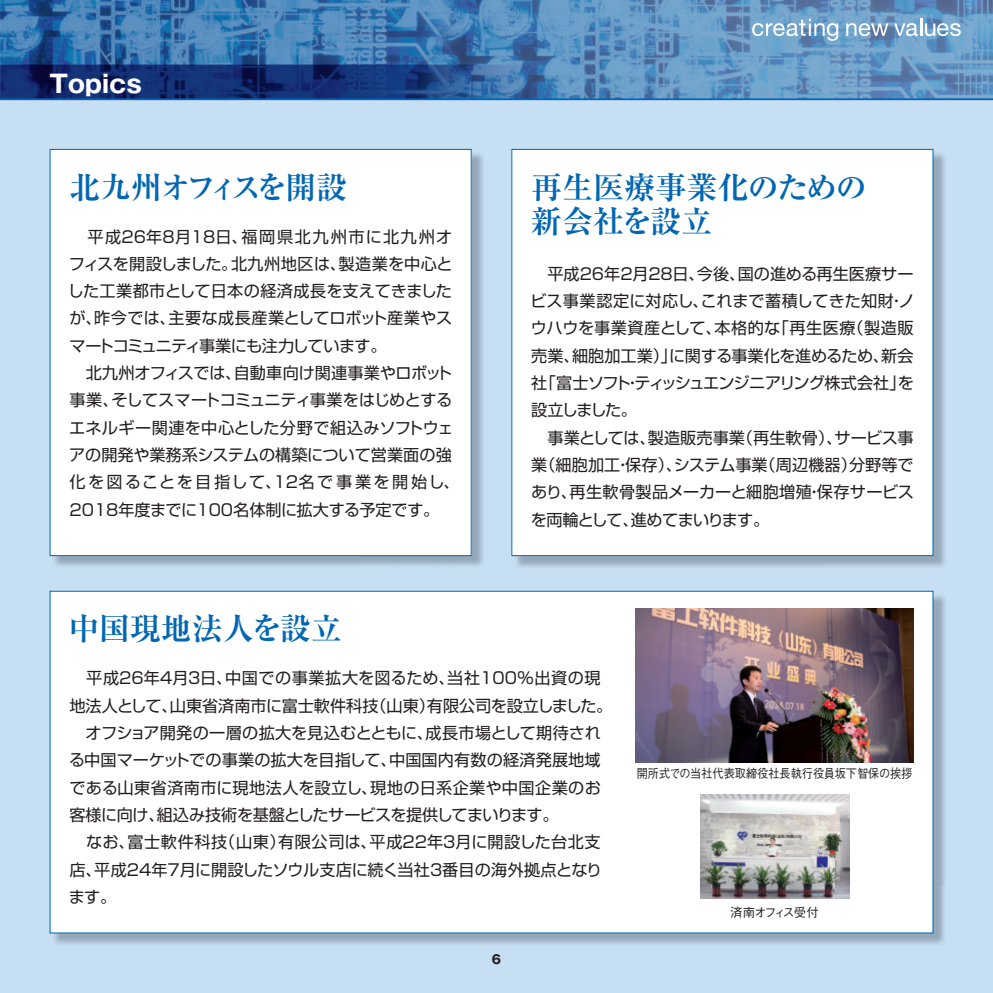
<style>
.page{position:relative;width:993px;height:993px;background:#fff}
.page>*{position:absolute;margin:0;border:0;box-sizing:border-box;transform-origin:0 0}
.t1{font:30.97px/34.6px "Ryumin Pr 5 Bold 90 pv RKSJ H";letter-spacing:-.01em;color:#0166b3}
.t2{font:30.97px "Ryumin Pr 5 Bold 90 pv RKSJ H";letter-spacing:-.085em;color:#0166b3}
.t3{font:24.5px "Gothic MB101 Pr 5 Bold 90 pv RKSJ H";color:#fff}
.t4{font:16.1px/27.3px "Shin Go Pr 5 Regular 90 pv RKSJ H";color:#231f20}
.t5{font:12.42px "Gothic BBB Pr 5 Medium 90 pv RKSJ H";color:#231f20;scale:.9 1}
.t6{font:12.42px "Gothic BBB Pr 5 Medium 90 pv RKSJ H";letter-spacing:-.085em;color:#231f20}
.t7{font:12.25px "Gothic MB101 Pr 5 Bold 90 pv RKSJ H";color:#231f20}
</style>
<div class="page">
<div style="left:0;top:0;width:992px;height:992px;background:#c7dff2"></div>
<img style="left:0;top:0;width:992px;height:98px">
<hr style="left:0;top:98px;width:992px;height:2px;background:#0166b3">
<img style="left:52px;top:151px;width:431px;height:415px">
<div style="left:50px;top:149px;width:421px;height:406px;background:#fff"></div>
<img style="left:513px;top:151px;width:432px;height:416px">
<div style="left:511px;top:149px;width:421px;height:406px;background:#fff"></div>
<img style="left:52px;top:592px;width:893px;height:352px">
<div style="left:50px;top:591px;width:882px;height:341px;background:#fff"></div>
<svg style="left:752px;top:19px;width:86px;height:22px;background:#91b6d5"></svg>
<svg style="left:846px;top:19px;width:114px;height:17px;background:#98b8d5"></svg>
<img style="left:635px;top:608px;width:278px;height:153px">
<img style="left:700px;top:794px;width:148px;height:104px">
<h2 class="t3" style="left:50px;top:74px;width:94px">Topics</h2>
<h1 class="t2" style="left:69px;top:175px;width:279px">北九州オフィスを開設</h1>
<p class="t4" style="left:68px;top:225px;width:393px">　平成26年8月18日、福岡県北九州市に北九州オフィスを開設しました。北九州地区は、製造業を中心とした工業都市として日本の経済成長を支えてきましたが、昨今では、主要な成長産業としてロボット産業やスマートコミュニティ事業にも注力しています。<br>　北九州オフィスでは、自動車向け関連事業やロボット事業、そしてスマートコミュニティ事業をはじめとするエネルギー関連を中心とした分野で組込みソフトウェアの開発や業務系システムの構築について営業面の強化を図ることを目指して、12名で事業を開始し、<br>2018年度までに100名体制に拡大する予定です。</p>
<h1 class="t1" style="left:531px;top:174px;width:337px">再生医療事業化のための新会社を設立</h1>
<p class="t4" style="left:530px;top:262px;width:385px">　平成26年2月28日、今後、国の進める再生医療サービス事業認定に対応し、これまで蓄積してきた知財・ノウハウを事業資産として、本格的な「再生医療（製造販売業、細胞加工業）」に関する事業化を進めるため、新会社「富士ソフト・ティッシュエンジニアリング株式会社」を設立しました。<br>　事業としては、製造販売事業（再生軟骨）、サービス事業（細胞加工・保存）、システム事業（周辺機器）分野等であり、再生軟骨製品メーカーと細胞増殖・保存サービスを両輪として、進めてまいります。</p>
<h1 class="t1" style="left:69px;top:615px;width:275px">中国現地法人を設立</h1>
<p class="t4" style="left:69px;top:666px;width:545px">　平成26年4月3日、中国での事業拡大を図るため、当社100％出資の現地法人として、山東省済南市に富士軟件科技（山東）有限公司を設立しました。　オフショア開発の一層の拡大を見込むとともに、成長市場として期待される中国マーケットでの事業の拡大を目指して、中国国内有数の経済発展地域である山東省済南市に現地法人を設立し、現地の日系企業や中国企業のお客様に向け、組込み技術を基盤としたサービスを提供してまいります。<br>　なお、富士軟件科技（山東）有限公司は、平成22年3月に開設した台北支店、平成24年7月に開設したソウル支店に続く当社3番目の海外拠点となります。</p>
<p class="t7" style="left:491px;top:954px;width:11px">6</p>
<p class="t5" style="left:636px;top:768px;width:308px">開所式での当社代表取締役社長執行役員坂下智保の挨拶</p>
<p class="t6" style="left:730px;top:907px;width:90px">済南オフィス受付</p>
</div>
